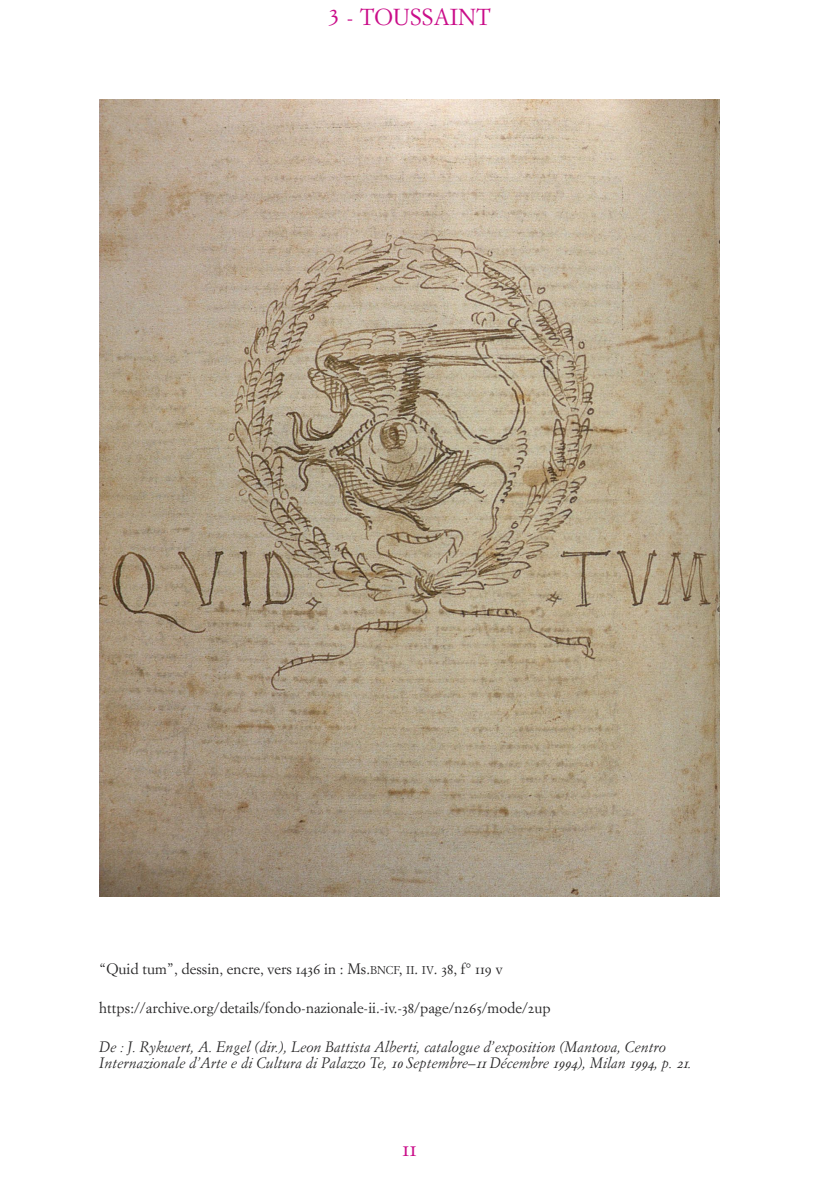
<style>
.page{position:relative;width:819px;height:1191px;background:#fff}
.page>*{position:absolute;margin:0;border:0;box-sizing:border-box;transform-origin:0 0}
.t1{font:22.75px "Simoncini Garamond";color:#ca0d89}
.t2{font:22.75px "Adobe Garamond Exp";color:#ca0d89}
.t3{font:italic 14.88px/15.9px "Simoncini Garamond";color:#272627}
.t4{font:14.88px "Simoncini Garamond";color:#272627}
.s1{font-family:"Adobe Garamond Exp"}
.s2{font-size:11.2px}
</style>
<div class="page">
<img style="left:99px;top:99px;width:620px;height:797px">
<h1 class="t1" style="left:329px;top:8px;width:164px">3 - TOUSSAINT</h1>
<p class="t4" style="left:99px;top:962px;width:405px">“Quid tum”, dessin, encre, vers <span class="s1">1436</span> in : Ms.<span class="s2">BNCF</span>, <span class="s2">II</span>. <span class="s2">IV</span>. <span class="s1">38</span>, f° <span class="s1">119</span> v</p>
<p class="t4" style="left:99px;top:1001px;width:453px">https://archive.org/details/fondo-nazionale-ii.-iv.-<span class="s1">38</span>/page/n<span class="s1">265</span>/mode/<span class="s1">2</span>up</p>
<p class="t3" style="left:99px;top:1040px;width:594px">De : J. Rykwert, A. Engel (dir.), Leon Battista Alberti, catalogue d’exposition (Mantova, Centro<br>Internazionale d’Arte e di Cultura di Palazzo Te, <span class="s1">10</span> Septembre–<span class="s1">11</span> Décembre <span class="s1">1994</span>), Milan <span class="s1">1994</span>, p. <span class="s1">21</span>.</p>
<h1 class="t2" style="left:402px;top:1139px;width:16px">11</h1>
</div>
